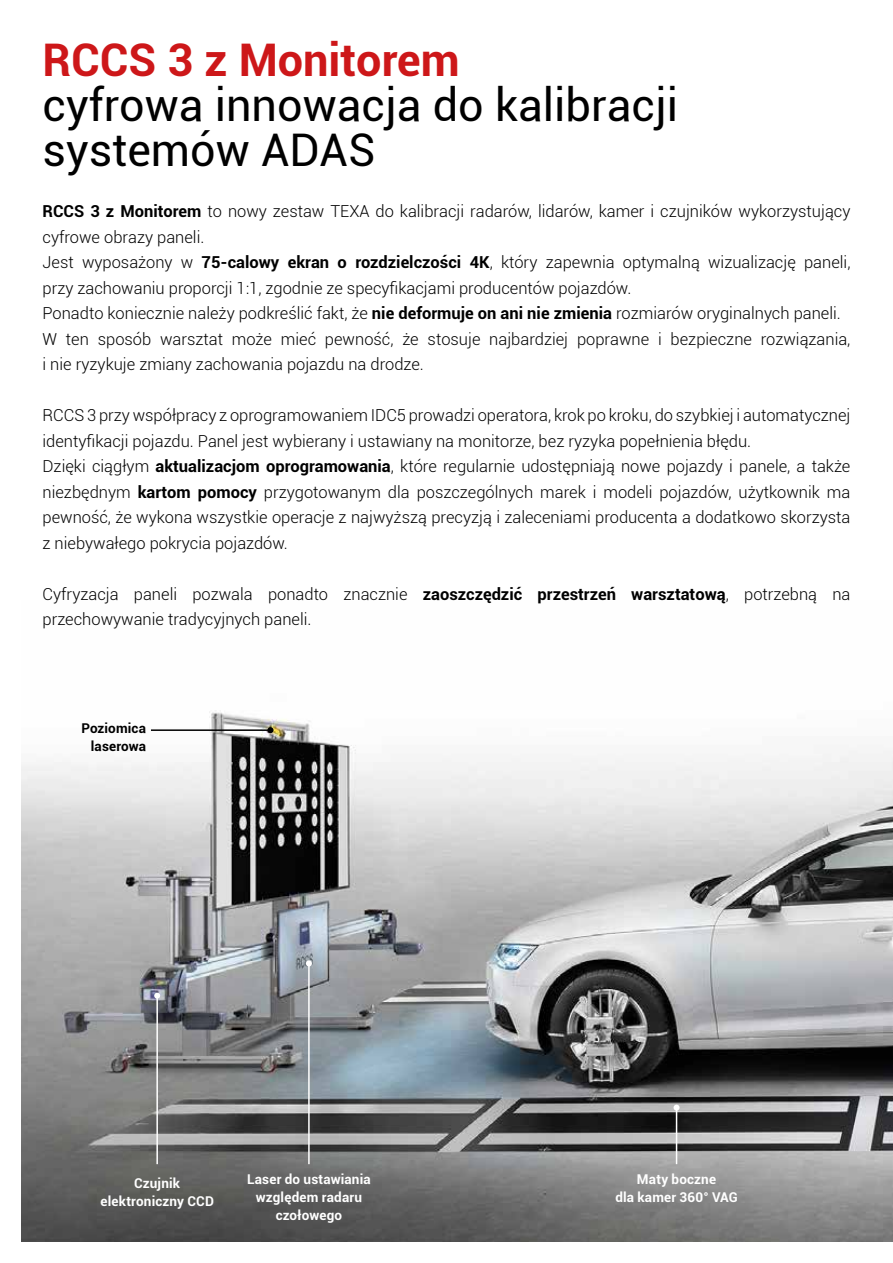
<style>
.page{position:relative;width:893px;height:1263px;background:#fff}
.page>*{position:absolute;margin:0;border:0;box-sizing:border-box;transform-origin:0 0}
.t1{font:45px/45px "Roboto";color:#000}
.t2{font:700 45px "Roboto";color:#cd1719}
.t3{font:300 16.5px/25.5px "Roboto";color:#000}
.t4{font:700 13.5px/18px "Roboto";letter-spacing:.01em;color:#fff;text-align:center}
.t5{font:700 13.5px/18px "Roboto";letter-spacing:.01em;color:#000;text-align:right}
.s1{font-weight:700}
</style>
<div class="page">
<img style="left:21px;top:710px;width:872px;height:532px">
<hr style="left:308px;top:963px;width:2px;height:201px;background:#fff">
<svg style="left:306px;top:960px;width:6px;height:6px"></svg>
<hr style="left:156px;top:996px;width:2px;height:168px;background:#fff">
<svg style="left:154px;top:993px;width:6px;height:6px"></svg>
<hr style="left:676px;top:1107px;width:1px;height:57px;background:#fff">
<svg style="left:674px;top:1104px;width:6px;height:6px"></svg>
<hr style="left:151px;top:729px;width:120px;height:2px;background:#000">
<svg style="left:268px;top:727px;width:6px;height:6px"></svg>
<h1 class="t2" style="left:43px;top:29px;width:419px">RCCS 3 z Monitorem</h1>
<h1 class="t1" style="left:43px;top:81px;width:637px">cyfrowa innowacja do kalibracji systemów ADAS</h1>
<p class="t3" style="left:43px;top:198px;width:809px"><span class="s1">RCCS 3 z Monitorem</span> to nowy zestaw TEXA do kalibracji radarów, lidarów, kamer i czujników wykorzystujący cyfrowe obrazy paneli.<br>Jest wyposażony w <span class="s1">75-calowy ekran o rozdzielczości 4K</span>, który zapewnia optymalną wizualizację paneli, przy zachowaniu proporcji 1:1, zgodnie ze specyfikacjami producentów pojazdów.<br>Ponadto koniecznie należy podkreślić fakt, że <span class="s1">nie deformuje on ani nie zmienia</span> rozmiarów oryginalnych paneli.<br>W ten sposób warsztat może mieć pewność, że stosuje najbardziej poprawne i bezpieczne rozwiązania, i nie ryzykuje zmiany zachowania pojazdu na drodze.</p>
<p class="t3" style="left:43px;top:402px;width:809px">RCCS 3 przy współpracy z oprogramowaniem IDC5 prowadzi operatora, krok po kroku, do szybkiej i automatycznej identyfikacji pojazdu. Panel jest wybierany i ustawiany na monitorze, bez ryzyka popełnienia błędu.<br>Dzięki ciągłym <span class="s1">aktualizacjom oprogramowania</span>, które regularnie udostępniają nowe pojazdy i panele, a także niezbędnym <span class="s1">kartom pomocy</span> przygotowanym dla poszczególnych marek i modeli pojazdów, użytkownik ma pewność, że wykona wszystkie operacje z najwyższą precyzją i zaleceniami producenta a dodatkowo skorzysta z niebywałego pokrycia pojazdów.</p>
<p class="t3" style="left:43px;top:581px;width:809px">Cyfryzacja paneli pozwala ponadto znacznie <span class="s1">zaoszczędzić przestrzeń warsztatową</span>, potrzebną na przechowywanie tradycyjnych paneli.</p>
<p class="t5" style="left:81px;top:719px;width:66px">Poziomica laserowa</p>
<p class="t4" style="left:100px;top:1173px;width:115px">Czujnik elektroniczny CCD</p>
<p class="t4" style="left:247px;top:1169px;width:125px">Laser do ustawiania względem radaru czołowego</p>
<p class="t4" style="left:615px;top:1169px;width:124px">Maty boczne<br>dla kamer 360° VAG</p>
</div>
